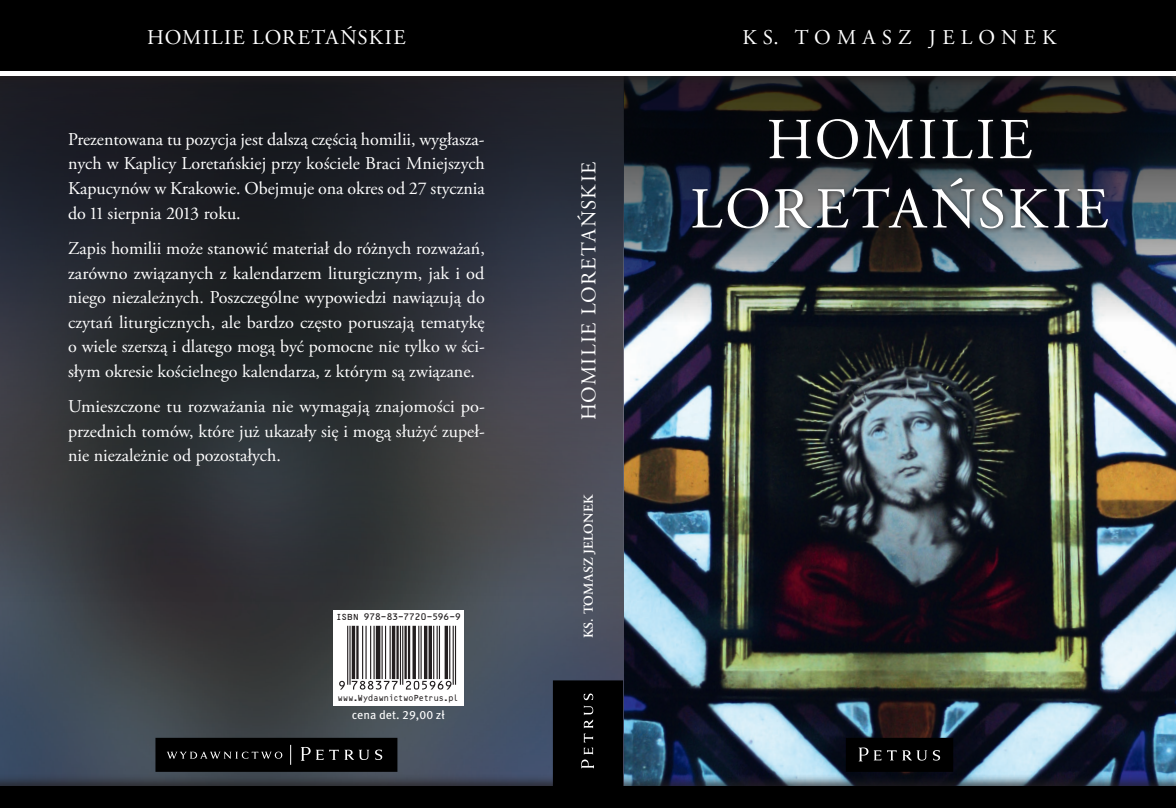
<style>
.page{position:relative;width:1176px;height:808px;background:#fff}
.page>*{position:absolute;margin:0;border:0;box-sizing:border-box;transform-origin:0 0}
.t1{font:57.75px/69.3px "Adobe Garamond Pro";letter-spacing:.05em;color:#fff;text-align:center}
.t2{font:21px "Adobe Garamond Pro";letter-spacing:.065em;color:#fff}
.t3{font:21px "Adobe Garamond Pro";letter-spacing:.295em;color:#fff}
.t4{font:18px/24.6px "Adobe Garamond Pro";color:#fff;text-align:justify}
.t5{font:600 13.5px "Adobe Garamond Pro";letter-spacing:.015em;color:#fff}
.t6{font:12px "Meta Pro";color:#fff}
.t7{font:10.5px "OCRB10 Pitch BT";letter-spacing:-.06em;color:#231f20;scale:.9 1}
.t8{font:10.5px "OCRB10 Pitch BT";letter-spacing:-.06em;color:#231f20}
</style>
<div class="page">
<img style="left:0;top:323px;width:1176px;height:451px">
<img style="left:623px;top:88px;width:553px;height:235px">
<svg style="left:0;top:88px;width:623px;height:518px;background:#2d2f36"></svg>
<div style="left:689px;top:116px;width:425px;height:118px;background:#231f20;opacity:.75"></div>
<svg style="left:846px;top:738px;width:107px;height:34px;background:#0e0e0e"></svg>
<div style="left:0;top:774px;width:1176px;height:34px;background:#231f20;opacity:.75"></div>
<div style="left:0;top:787px;width:1176px;height:21px;background:#000"></div>
<div style="left:553px;top:680px;width:70px;height:107px;background:#000"></div>
<svg style="left:155px;top:738px;width:242px;height:34px;background:#0c0c0c"></svg>
<div style="left:0;top:31px;width:1176px;height:57px;background:#231f20;opacity:.75"></div>
<div style="left:0;top:35px;width:1176px;height:40px;background:#fff"></div>
<div style="left:0;top:0;width:1176px;height:71px;background:#000"></div>
<div style="left:333px;top:610px;width:130px;height:96px;background:#fff"></div>
<svg style="left:339px;top:626px;width:117px;height:63px"></svg>
<p class="t2" style="left:147px;top:25px;width:260px">HOMILIE LORETAŃSKIE</p>
<p class="t3" style="left:742px;top:24px;width:315px">KS. TOMASZ JELONEK</p>
<p class="t4" style="left:68px;top:127px;width:418px">Prezentowana tu pozycja jest dalszą częścią homilii, wygłasza&shy;nych w Kaplicy Loretańskiej przy kościele Braci Mniejszych Kapucynów w Krakowie. Obejmuje ona okres od 27 stycznia do 11 sierpnia 2013 roku.</p>
<p class="t4" style="left:68px;top:237px;width:418px">Zapis homilii może stanowić materiał do różnych rozważań, zarówno związanych z kalendarzem liturgicznym, jak i od niego niezależnych. Poszczególne wypowiedzi nawiązują do czytań liturgicznych, ale bardzo często poruszają tematykę o wiele szerszą i dlatego mogą być pomocne nie tylko w ści&shy;słym okresie kościelnego kalendarza, z którym są związane.</p>
<p class="t4" style="left:68px;top:395px;width:418px">Umieszczone tu rozważania nie wymagają znajomości po&shy;przednich tomów, które już ukazały się i mogą służyć zupeł&shy;nie niezależnie od pozostałych.</p>
<p class="t8" style="left:336px;top:612px;width:127px">ISBN 978-83-7720-596-9</p>
<p class="t7" style="left:337px;top:693px;width:136px">www.WydawnictwoPetrus.pl</p>
<p class="t6" style="left:352px;top:707px;width:94px">cena det. 29,00 zł</p>
<p class="t2" style="left:576px;top:420px;width:260px;rotate:-90deg">HOMILIE LORETAŃSKIE</p>
<p class="t5" style="left:581px;top:638px;width:145px;rotate:-90deg">KS. TOMASZ JELONEK</p>
<h1 class="t1" style="left:690px;top:107px;width:420px">HOMILIE<br>LORETAŃSKIE</h1>
</div>
